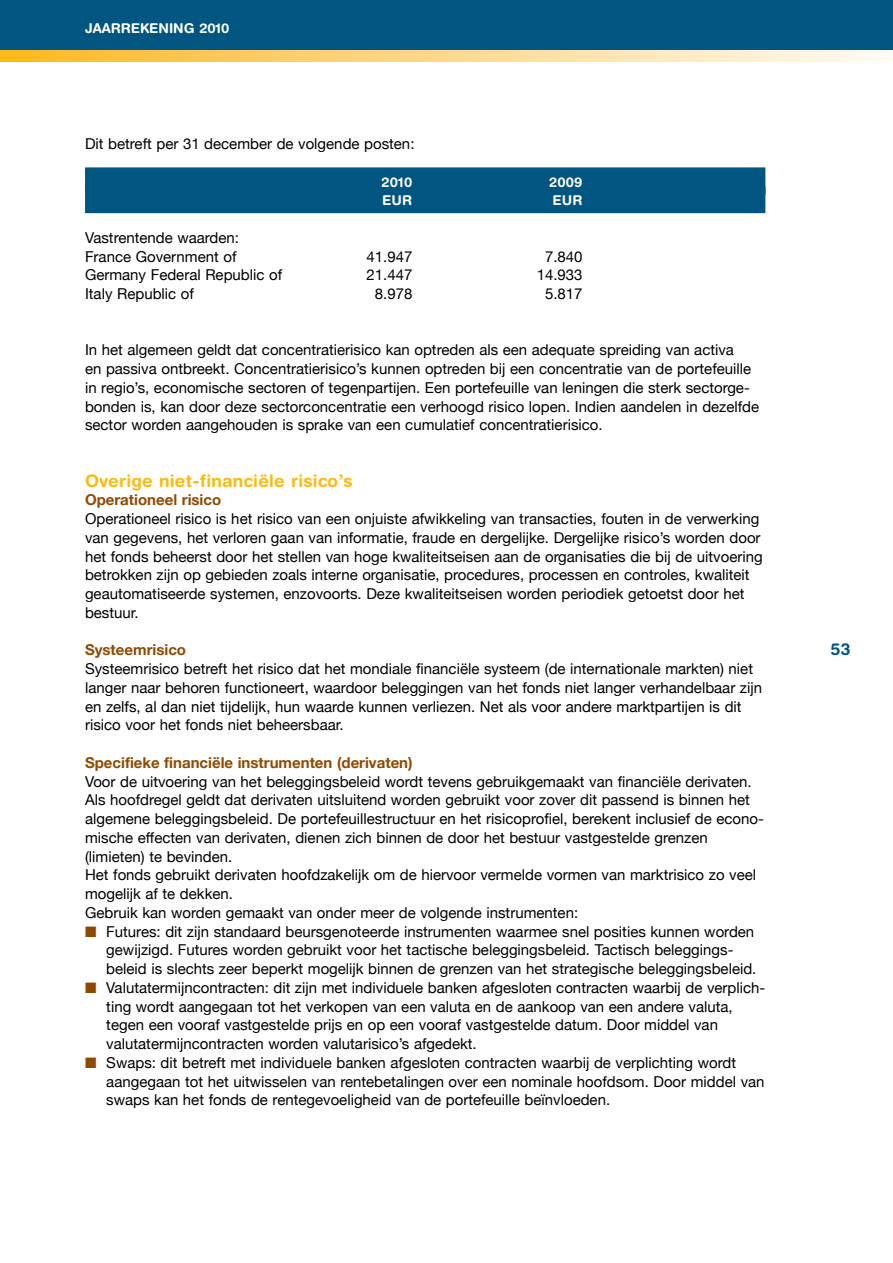
<style>
.page{position:relative;width:893px;height:1263px;background:#fff}
.page>*{position:absolute;margin:0;border:0;box-sizing:border-box;transform-origin:0 0}
.t1{font:700 17.25px "Helvetica Rounded";letter-spacing:.015em;color:#fdb913}
.t2{font:700 16.5px "Helvetica Rounded";color:#005581}
.t3{font:15px/18.8px "Helvetica Neue";color:#000}
.t4{font:700 15px "Helvetica Neue";color:#8f4a02}
.t5{font:700 13.5px "Helvetica Rounded";color:#fff}
.s1{color:#8f4a02}
</style>
<div class="page">
<div style="left:0;top:0;width:893px;height:61px;background:#005581"></div>
<svg style="left:0;top:50px;width:893px;height:12px;background:#fed88d"></svg>
<div style="left:85px;top:167px;width:680px;height:27px;background:#005581"></div>
<div style="left:85px;top:186px;width:680px;height:27px;background:#005581"></div>
<p class="t5" style="left:85px;top:20px;width:18px">JAAR</p>
<p class="t5" style="left:121px;top:20px;width:110px">rekening 2010</p>
<p class="t3" style="left:85px;top:134px;width:331px">Dit betreft per 31 december de volgende posten:</p>
<p class="t5" style="left:382px;top:174px;width:32px">2010</p>
<p class="t5" style="left:549px;top:174px;width:35px">2009</p>
<p class="t5" style="left:327px;top:192px;width:23px">E</p>
<p class="t5" style="left:392px;top:192px;width:52px">URE</p>
<p class="t5" style="left:562px;top:192px;width:21px">UR</p>
<p class="t3" style="left:85px;top:228px;width:156px">Vastrentende waarden:<br>France Government of</p>
<p class="t3" style="left:367px;top:247px;width:47px">41.947</p>
<p class="t3" style="left:545px;top:247px;width:39px">7.840</p>
<p class="t3" style="left:85px;top:265px;width:199px">Germany Federal Republic of</p>
<p class="t3" style="left:367px;top:265px;width:47px">21.447</p>
<p class="t3" style="left:537px;top:265px;width:47px">14.933</p>
<p class="t3" style="left:85px;top:284px;width:110px">Italy Republic of</p>
<p class="t3" style="left:375px;top:284px;width:39px">8.978</p>
<p class="t3" style="left:545px;top:284px;width:39px">5.817</p>
<p class="t3" style="left:85px;top:340px;width:676px">In het algemeen geldt dat concentratierisico kan optreden als een adequate spreiding van activa<br>en passiva ontbreekt. Concentratierisico’s kunnen optreden bij een concentratie van de portefeuille in regio’s, economische sectoren of tegenpartijen. Een portefeuille van leningen die sterk sectorge&shy;bonden is, kan door deze sectorconcentratie een verhoogd risico lopen. Indien aandelen in dezelfde sector worden aangehouden is sprake van een cumulatief concentratierisico.</p>
<p class="t1" style="left:85px;top:470px;width:269px">Overige niet-financiële risico’s</p>
<p class="t4" style="left:85px;top:491px;width:138px">Operationeel risico</p>
<p class="t3" style="left:85px;top:509px;width:679px">Operationeel risico is het risico van een onjuiste afwikkeling van transacties, fouten in de verwerking van gegevens, het verloren gaan van informatie, fraude en dergelijke. Dergelijke risico’s worden door het fonds beheerst door het stellen van hoge kwaliteitseisen aan de organisaties die bij de uitvoering betrokken zijn op gebieden zoals interne organisatie, procedures, processen en controles, kwaliteit geautomatiseerde systemen, enzovoorts. Deze kwaliteitseisen worden periodiek getoetst door het bestuur.</p>
<p class="t4" style="left:85px;top:641px;width:103px">Systeemrisico</p>
<p class="t3" style="left:85px;top:659px;width:679px">Systeemrisico betreft het risico dat het mondiale financiële systeem (de internationale markten) niet langer naar behoren functioneert, waardoor beleggingen van het fonds niet langer verhandelbaar zijn en zelfs, al dan niet tijdelijk, hun waarde kunnen verliezen. Net als voor andere marktpartijen is dit risico voor het fonds niet beheersbaar.</p>
<p class="t4" style="left:85px;top:753px;width:329px">Specifieke financiële instrumenten (derivaten)</p>
<p class="t3" style="left:85px;top:772px;width:680px">Voor de uitvoering van het beleggingsbeleid wordt tevens gebruikgemaakt van financiële derivaten.<br>Als hoofdregel geldt dat derivaten uitsluitend worden gebruikt voor zover dit passend is binnen het algemene beleggingsbeleid. De portefeuillestructuur en het risicoprofiel, berekent inclusief de econo&shy;mische effecten van derivaten, dienen zich binnen de door het bestuur vastgestelde grenzen (limieten) te bevinden.<br>Het fonds gebruikt derivaten hoofdzakelijk om de hiervoor vermelde vormen van marktrisico zo veel mogelijk af te dekken.<br>Gebruik kan worden gemaakt van onder meer de volgende instrumenten:</p>
<p class="t3" style="left:106px;top:922px;width:652px;text-indent:-21px"><span class="s1">■</span> Futures: dit zijn standaard beursgenoteerde instrumenten waarmee snel posities kunnen worden gewijzigd. Futures worden gebruikt voor het tactische beleggingsbeleid. Tactisch beleggings&shy;beleid is slechts zeer beperkt mogelijk binnen de grenzen van het strategische beleggingsbeleid.</p>
<p class="t3" style="left:106px;top:978px;width:661px;text-indent:-21px"><span class="s1">■</span> Valutatermijncontracten: dit zijn met individuele banken afgesloten contracten waarbij de verplich&shy;ting wordt aangegaan tot het verkopen van een valuta en de aankoop van een andere valuta, tegen een vooraf vastgestelde prijs en op een vooraf vastgestelde datum. Door middel van valutatermijncontracten worden valutarisico’s afgedekt.</p>
<p class="t3" style="left:106px;top:1053px;width:660px;text-indent:-21px"><span class="s1">■</span> Swaps: dit betreft met individuele banken afgesloten contracten waarbij de verplichting wordt aangegaan tot het uitwisselen van rentebetalingen over een nominale hoofdsom. Door middel van swaps kan het fonds de rentegevoeligheid van de portefeuille beïnvloeden.</p>
<p class="t2" style="left:831px;top:639px;width:21px">53</p>
</div>
